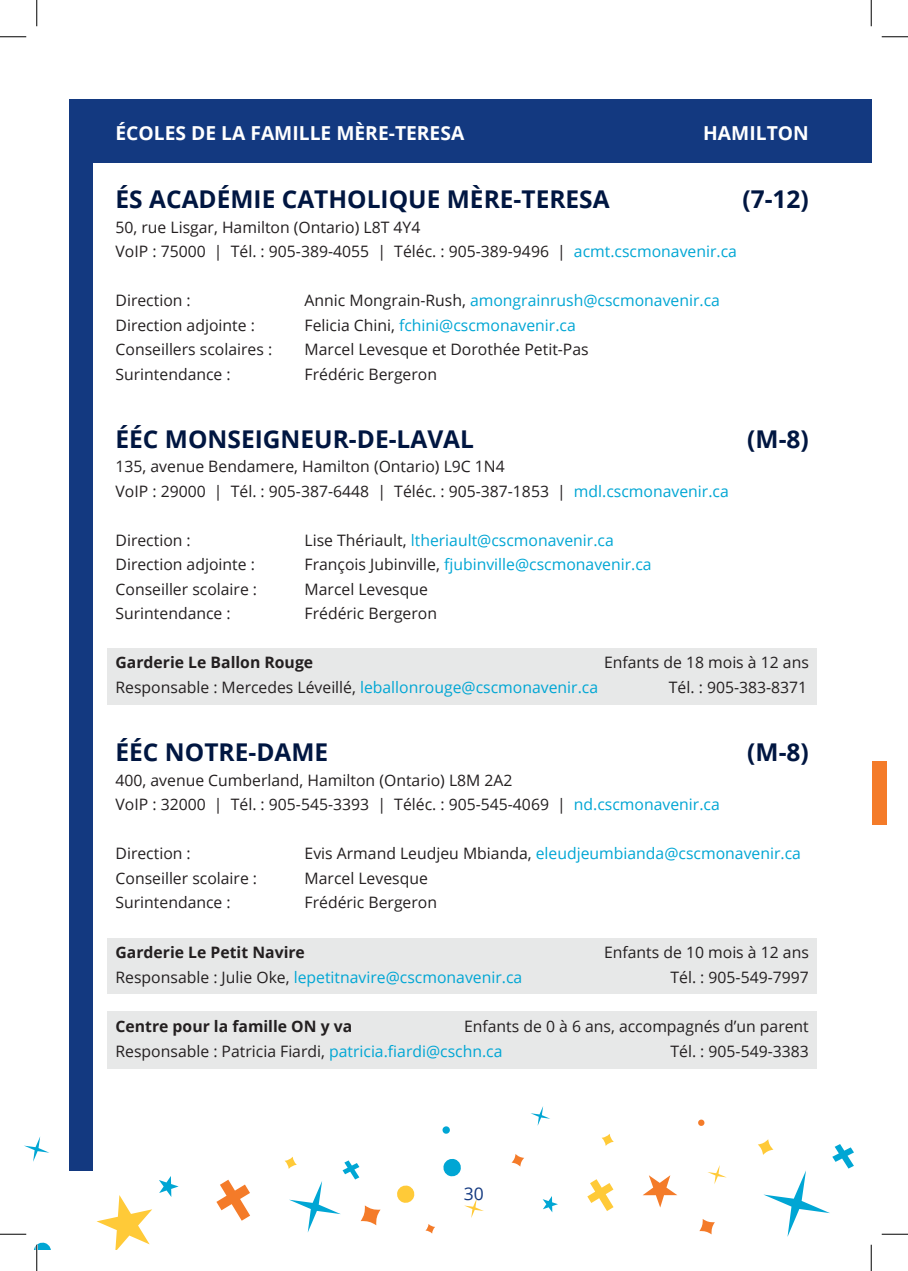
<style>
.page{position:relative;width:908px;height:1271px;background:#fff}
.page>*{position:absolute;margin:0;border:0;box-sizing:border-box;transform-origin:0 0}
.nom_ecole{font:700 24.5px "Open Sans";color:#001641}
.region{font:700 19.25px "Open Sans";color:#fff}
.t1{font:17.5px "Open Sans";color:#133980}
.desc_ecole{font:15.75px "Open Sans";color:#231f20}
.sdg{font:15.75px "Open Sans";color:#231f20}
.desc_ecole-2{font:15.75px "Open Sans";color:#00a6d4}
.sdg-2{font:700 15.75px "Open Sans";color:#231f20}
.sdg-3{font:15.75px "Open Sans";color:#00a6d4}
.s1{color:#00a6d4}
.s2{color:#231f20}
</style>
<div class="page">
<div style="left:76px;top:100px;width:796px;height:63px;background:#133980"></div>
<div style="left:108px;top:648px;width:708px;height:32px;background:#e7e8e8"></div>
<div style="left:108px;top:673px;width:708px;height:31px;background:#e7e8e8"></div>
<div style="left:108px;top:938px;width:708px;height:31px;background:#e7e8e8"></div>
<div style="left:108px;top:962px;width:708px;height:32px;background:#e7e8e8"></div>
<div style="left:108px;top:1011px;width:708px;height:32px;background:#e7e8e8"></div>
<div style="left:108px;top:1034px;width:708px;height:35px;background:#e7e8e8"></div>
<div style="left:69px;top:100px;width:24px;height:1071px;background:#133980"></div>
<div style="left:872px;top:761px;width:15px;height:63px;background:#f47b29"></div>
<svg style="left:97px;top:1195px;width:55px;height:55px"></svg>
<svg style="left:360px;top:1205px;width:20px;height:20px"></svg>
<svg style="left:216px;top:1179px;width:34px;height:41px"></svg>
<svg style="left:159px;top:1176px;width:20px;height:21px"></svg>
<svg style="left:443px;top:1158px;width:18px;height:19px"></svg>
<svg style="left:24px;top:1136px;width:25px;height:25px"></svg>
<svg style="left:464px;top:1198px;width:20px;height:20px"></svg>
<svg style="left:707px;top:1165px;width:19px;height:19px"></svg>
<svg style="left:425px;top:1223px;width:10px;height:10px"></svg>
<svg style="left:511px;top:1154px;width:13px;height:12px"></svg>
<svg style="left:642px;top:1175px;width:35px;height:32px"></svg>
<svg style="left:699px;top:1218px;width:16px;height:16px"></svg>
<svg style="left:285px;top:1156px;width:12px;height:12px"></svg>
<svg style="left:397px;top:1185px;width:18px;height:18px"></svg>
<svg style="left:289px;top:1160px;width:70px;height:72px"></svg>
<svg style="left:587px;top:1179px;width:26px;height:32px"></svg>
<svg style="left:542px;top:1196px;width:16px;height:16px"></svg>
<svg style="left:442px;top:1126px;width:8px;height:8px"></svg>
<svg style="left:601px;top:1133px;width:13px;height:12px"></svg>
<svg style="left:698px;top:1119px;width:7px;height:7px"></svg>
<svg style="left:531px;top:1106px;width:19px;height:19px"></svg>
<svg style="left:757px;top:1139px;width:16px;height:15px"></svg>
<svg style="left:763px;top:1144px;width:91px;height:92px"></svg>
<svg style="left:0;top:36px;width:26px;height:1px"></svg>
<svg style="left:881px;top:36px;width:27px;height:1px"></svg>
<svg style="left:0;top:1233px;width:26px;height:1px"></svg>
<svg style="left:881px;top:1233px;width:27px;height:1px"></svg>
<svg style="left:36px;top:0;width:1px;height:26px"></svg>
<svg style="left:34px;top:1242px;width:17px;height:28px"></svg>
<svg style="left:871px;top:0;width:1px;height:26px"></svg>
<svg style="left:871px;top:1244px;width:1px;height:26px"></svg>
<p class="region" style="left:116px;top:119px;width:350px">ÉCOLES DE LA FAMILLE MÈRE-TERESA</p>
<p class="region" style="left:703px;top:119px;width:107px">HAMILTON</p>
<p class="nom_ecole" style="left:116px;top:182px;width:495px">ÉS ACADÉMIE CATHOLIQUE MÈRE-TERESA</p>
<p class="nom_ecole" style="left:742px;top:182px;width:68px">(7-12)</p>
<p class="desc_ecole" style="left:116px;top:216px;width:306px">50, rue Lisgar, Hamilton (Ontario) L8T 4Y4</p>
<p class="desc_ecole" style="left:116px;top:240px;width:623px">VoIP : 75000 | Tél. : 905-389-4055 | Téléc. : 905-389-9496 | <span class="s1">acmt.cscmonavenir.ca</span></p>
<p class="desc_ecole" style="left:116px;top:289px;width:77px">Direction :</p>
<p class="desc_ecole-2" style="left:304px;top:289px;width:417px"><span class="s2">Annic Mongrain-Rush,</span> amongrainrush@cscmonavenir.ca</p>
<p class="desc_ecole" style="left:116px;top:314px;width:141px">Direction adjointe :</p>
<p class="desc_ecole-2" style="left:304px;top:314px;width:273px"><span class="s2">Felicia Chini,</span> fchini@cscmonavenir.ca</p>
<p class="desc_ecole" style="left:116px;top:338px;width:158px">Conseillers scolaires :</p>
<p class="desc_ecole" style="left:304px;top:338px;width:285px">Marcel Levesque et Dorothée Petit-Pas</p>
<p class="desc_ecole" style="left:116px;top:363px;width:117px">Surintendance :</p>
<p class="desc_ecole" style="left:304px;top:363px;width:134px">Frédéric Bergeron</p>
<p class="nom_ecole" style="left:116px;top:421px;width:360px">ÉÉC MONSEIGNEUR-DE-LAVAL</p>
<p class="nom_ecole" style="left:747px;top:421px;width:63px">(M-8)</p>
<p class="desc_ecole" style="left:116px;top:456px;width:391px">135, avenue Bendamere, Hamilton (Ontario) L9C 1N4</p>
<p class="desc_ecole" style="left:116px;top:480px;width:615px">VoIP : 29000 | Tél. : 905-387-6448 | Téléc. : 905-387-1853 | <span class="s1">mdl.cscmonavenir.ca</span></p>
<p class="desc_ecole" style="left:116px;top:529px;width:77px">Direction :</p>
<p class="desc_ecole-2" style="left:304px;top:529px;width:311px"><span class="s2">Lise Thériault,</span> ltheriault@cscmonavenir.ca</p>
<p class="desc_ecole" style="left:116px;top:554px;width:141px">Direction adjointe :</p>
<p class="desc_ecole-2" style="left:304px;top:554px;width:348px"><span class="s2">François Jubinville,</span> fjubinville@cscmonavenir.ca</p>
<p class="desc_ecole" style="left:116px;top:578px;width:143px">Conseiller scolaire :</p>
<p class="desc_ecole" style="left:304px;top:578px;width:125px">Marcel Levesque</p>
<p class="desc_ecole" style="left:116px;top:603px;width:117px">Surintendance :</p>
<p class="desc_ecole" style="left:304px;top:603px;width:134px">Frédéric Bergeron</p>
<p class="sdg-2" style="left:116px;top:651px;width:199px">Garderie Le Ballon Rouge</p>
<p class="sdg" style="left:604px;top:652px;width:206px">Enfants de 18 mois à 12 ans</p>
<p class="sdg" style="left:116px;top:676px;width:484px">Responsable : Mercedes Léveillé, <span class="s1">leballonrouge@cscmonavenir.ca</span></p>
<p class="sdg" style="left:669px;top:676px;width:140px">Tél. : 905-383-8371</p>
<p class="nom_ecole" style="left:116px;top:735px;width:214px">ÉÉC NOTRE-DAME</p>
<p class="nom_ecole" style="left:747px;top:735px;width:63px">(M-8)</p>
<p class="desc_ecole" style="left:116px;top:769px;width:398px">400, avenue Cumberland, Hamilton (Ontario) L8M 2A2</p>
<p class="desc_ecole" style="left:116px;top:793px;width:606px">VoIP : 32000 | Tél. : 905-545-3393 | Téléc. : 905-545-4069 | <span class="s1">nd.cscmonavenir.ca</span></p>
<p class="desc_ecole" style="left:116px;top:842px;width:77px">Direction :</p>
<p class="desc_ecole-2" style="left:304px;top:842px;width:498px"><span class="s2">Evis Armand Leudjeu Mbianda,</span> eleudjeumbianda@cscmonavenir.ca</p>
<p class="desc_ecole" style="left:116px;top:867px;width:143px">Conseiller scolaire :</p>
<p class="desc_ecole" style="left:304px;top:867px;width:125px">Marcel Levesque</p>
<p class="desc_ecole" style="left:116px;top:891px;width:117px">Surintendance :</p>
<p class="desc_ecole" style="left:304px;top:891px;width:134px">Frédéric Bergeron</p>
<p class="sdg-2" style="left:116px;top:941px;width:191px">Garderie Le Petit Navire</p>
<p class="sdg" style="left:604px;top:941px;width:206px">Enfants de 10 mois à 12 ans</p>
<p class="sdg-3" style="left:116px;top:966px;width:408px"><span class="s2">Responsable : Julie Oke,</span> lepetitnavire@cscmonavenir.ca</p>
<p class="sdg" style="left:670px;top:966px;width:140px">Tél. : 905-549-7997</p>
<p class="sdg-2" style="left:116px;top:1014px;width:238px">Centre pour la famille ON y va</p>
<p class="sdg" style="left:464px;top:1015px;width:346px">Enfants de 0 à 6 ans, accompagnés d’un parent</p>
<p class="sdg" style="left:116px;top:1040px;width:388px">Responsable : Patricia Fiardi, <span class="s1">patricia.fiardi@cschn.ca</span></p>
<p class="sdg" style="left:670px;top:1040px;width:140px">Tél. : 905-549-3383</p>
<p class="t1" style="left:463px;top:1182px;width:22px">30</p>
</div>
